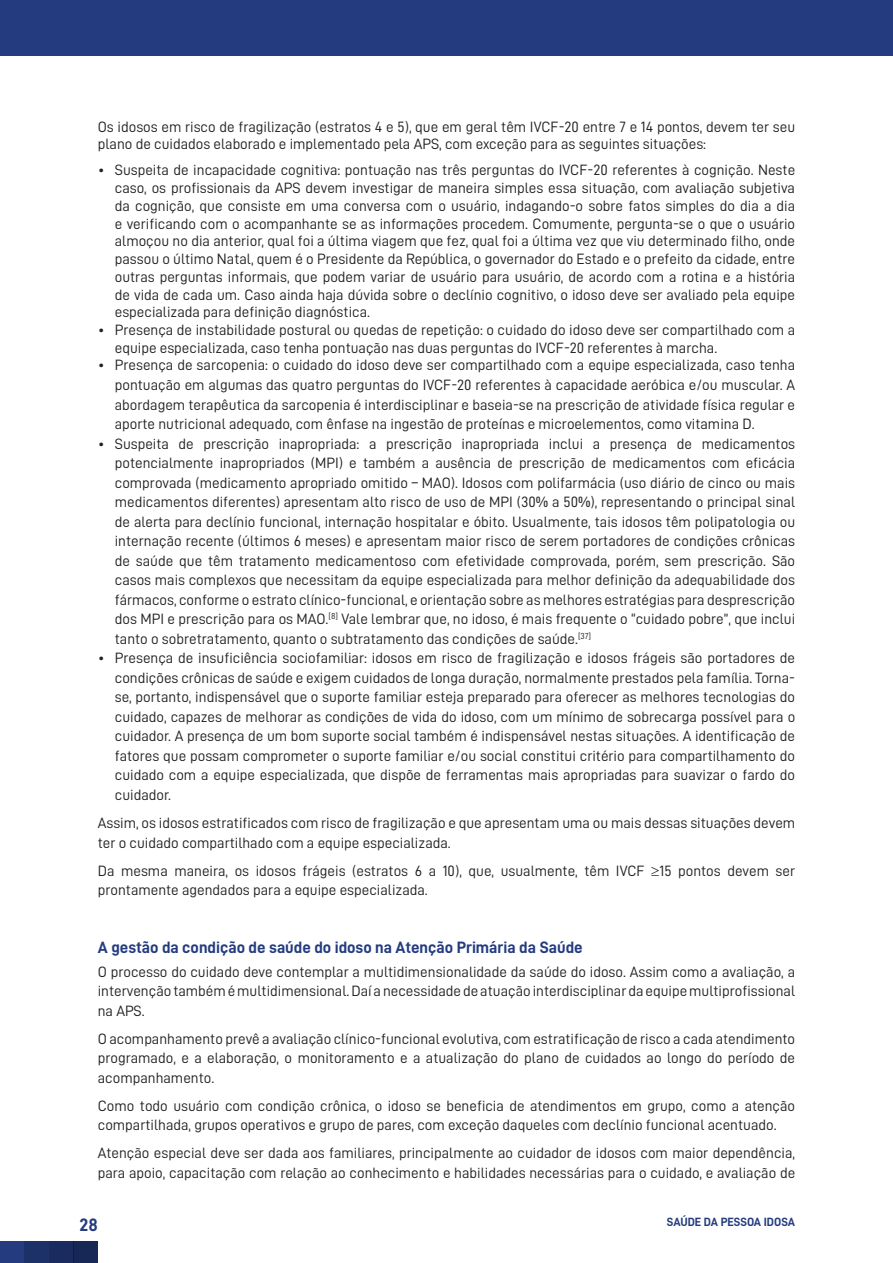
<style>
.page{position:relative;width:893px;height:1263px;background:#fff}
.page>*{position:absolute;margin:0;border:0;box-sizing:border-box;transform-origin:0 0}
.t1{font:18px "D DIN Bold";color:#243c7f}
.Inter_1{font:16.5px "D DIN Bold";color:#243c7f}
.Texto{font:15px/19.5px "D DIN";color:#231f20}
.t2{font:12px "D DIN Bold";color:#243c7f}
</style>
<div class="page">
<div style="left:0;top:1242px;width:98px;height:21px;background:#243c7f"></div>
<div style="left:24px;top:1242px;width:25px;height:21px;background:#1d3169"></div>
<div style="left:49px;top:1242px;width:24px;height:21px;background:#1a2c5f"></div>
<div style="left:73px;top:1242px;width:25px;height:21px;background:#172756"></div>
<div style="left:0;top:0;width:893px;height:55px;background:#243c7f"></div>
<p class="Texto" style="left:98px;top:117px;width:699px;line-height:17.7px">Os idosos em risco de fragilização (estratos 4 e 5), que em geral têm IVCF-20 entre 7 e 14 pontos, devem ter seu plano de cuidados elaborado e implementado pela APS, com exceção para as seguintes situações:</p>
<p class="Texto" style="left:115px;top:161px;width:682px;line-height:17.7px;text-align:justify;text-indent:-17px">• Suspeita de incapacidade cognitiva: pontuação nas três perguntas do IVCF-20 referentes à cognição. Neste caso, os profissionais da APS devem investigar de maneira simples essa situação, com avaliação subjetiva da cognição, que consiste em uma conversa com o usuário, indagando-o sobre fatos simples do dia a dia e verificando com o acompanhante se as informações procedem. Comumente, pergunta-se o que o usuário almoçou no dia anterior, qual foi a última viagem que fez, qual foi a última vez que viu determinado filho, onde passou o último Natal, quem é o Presidente da República, o governador do Estado e o prefeito da cidade, entre outras perguntas informais, que podem variar de usuário para usuário, de acordo com a rotina e a história de vida de cada um. Caso ainda haja dúvida sobre o declínio cognitivo, o idoso deve ser avaliado pela equipe especializada para definição diagnóstica.</p>
<p class="Texto" style="left:115px;top:321px;width:682px;line-height:17.7px;text-indent:-17px">• Presença de instabilidade postural ou quedas de repetição: o cuidado do idoso deve ser compartilhado com a equipe especializada, caso tenha pontuação nas duas perguntas do IVCF-20 referentes à marcha.</p>
<p class="Texto" style="left:115px;top:355px;width:682px;text-align:justify;text-indent:-17px">• Presença de sarcopenia: o cuidado do idoso deve ser compartilhado com a equipe especializada, caso tenha pontuação em algumas das quatro perguntas do IVCF-20 referentes à capacidade aeróbica e/ou muscular. A abordagem terapêutica da sarcopenia é interdisciplinar e baseia-se na prescrição de atividade física regular e aporte nutricional adequado, com ênfase na ingestão de proteínas e microelementos, como vitamina D.</p>
<p class="Texto" style="left:115px;top:433px;width:682px;text-align:justify;text-indent:-17px">• Suspeita de prescrição inapropriada: a prescrição inapropriada inclui a presença de medicamentos potencialmente inapropriados (MPI) e também a ausência de prescrição de medicamentos com eficácia comprovada (medicamento apropriado omitido – MAO). Idosos com polifarmácia (uso diário de cinco ou mais medicamentos diferentes) apresentam alto risco de uso de MPI (30% a 50%), representando o principal sinal de alerta para declínio funcional, internação hospitalar e óbito. Usualmente, tais idosos têm polipatologia ou internação recente (últimos 6 meses) e apresentam maior risco de serem portadores de condições crônicas de saúde que têm tratamento medicamentoso com efetividade comprovada, porém, sem prescrição. São casos mais complexos que necessitam da equipe especializada para melhor definição da adequabilidade dos fármacos, conforme o estrato clínico-funcional, e orientação sobre as melhores estratégias para desprescrição dos MPI e prescrição para os MAO.<sup>[8]</sup> Vale lembrar que, no idoso, é mais frequente o “cuidado pobre”, que inclui tanto o sobretratamento, quanto o subtratamento das condições de saúde.<sup>[37]</sup></p>
<p class="Texto" style="left:115px;top:648px;width:682px;text-align:justify;text-indent:-17px">• Presença de insuficiência sociofamiliar: idosos em risco de fragilização e idosos frágeis são portadores de condições crônicas de saúde e exigem cuidados de longa duração, normalmente prestados pela família. Torna&shy;se, portanto, indispensável que o suporte familiar esteja preparado para oferecer as melhores tecnologias do cuidado, capazes de melhorar as condições de vida do idoso, com um mínimo de sobrecarga possível para o cuidador. A presença de um bom suporte social também é indispensável nestas situações. A identificação de fatores que possam comprometer o suporte familiar e/ou social constitui critério para compartilhamento do cuidado com a equipe especializada, que dispõe de ferramentas mais apropriadas para suavizar o fardo do cuidador.</p>
<p class="Texto" style="left:98px;top:813px;width:699px">Assim, os idosos estratificados com risco de fragilização e que apresentam uma ou mais dessas situações devem ter o cuidado compartilhado com a equipe especializada.</p>
<p class="Texto" style="left:98px;top:860px;width:699px">Da mesma maneira, os idosos frágeis (estratos 6 a 10), que, usualmente, têm IVCF ≥15 pontos devem ser prontamente agendados para a equipe especializada.</p>
<p class="Inter_1" style="left:98px;top:938px;width:486px">A gestão da condição de saúde do idoso na Atenção Primária da Saúde</p>
<p class="Texto" style="left:98px;top:961px;width:699px;text-align:justify">O processo do cuidado deve contemplar a multidimensionalidade da saúde do idoso. Assim como a avaliação, a intervenção também é multidimensional. Daí a necessidade de atuação interdisciplinar da equipe multiprofissional na APS.</p>
<p class="Texto" style="left:98px;top:1028px;width:699px;text-align:justify">O acompanhamento prevê a avaliação clínico-funcional evolutiva, com estratificação de risco a cada atendimento programado, e a elaboração, o monitoramento e a atualização do plano de cuidados ao longo do período de acompanhamento.</p>
<p class="Texto" style="left:98px;top:1096px;width:699px">Como todo usuário com condição crônica, o idoso se beneficia de atendimentos em grupo, como a atenção compartilhada, grupos operativos e grupo de pares, com exceção daqueles com declínio funcional acentuado.</p>
<p class="Texto" style="left:98px;top:1143px;width:699px">Atenção especial deve ser dada aos familiares, principalmente ao cuidador de idosos com maior dependência, para apoio, capacitação com relação ao conhecimento e habilidades necessárias para o cuidado, e avaliação de</p>
<p class="t1" style="left:79px;top:1215px;width:20px">28</p>
<p class="t2" style="left:667px;top:1215px;width:130px">SAÚDE DA PESSOA IDOSA</p>
</div>
